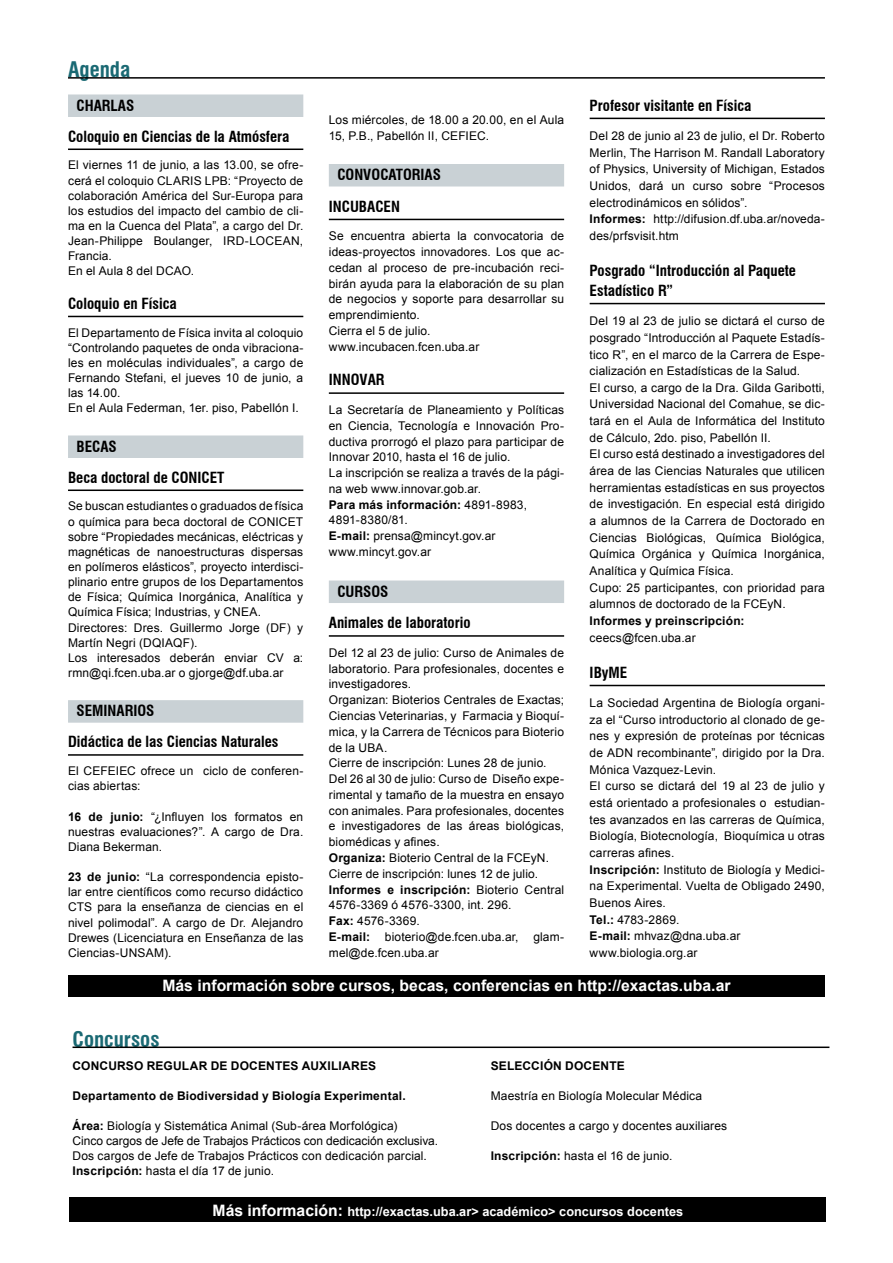
<style>
.page{position:relative;width:893px;height:1263px;background:#fff}
.page>*{position:absolute;margin:0;border:0;box-sizing:border-box;transform-origin:0 0}
.t1{font:700 condensed 21px "Swiss 721 BT";color:#1a6973}
.t2{font:700 15.75px "Arial";color:#fff}
.t3{font:700 condensed 15px/30.9px "Swiss 721 BT";color:#000}
.t4{font:700 12.75px "Arial";color:#fff}
.t5{font:12px/16.6px "Arial";letter-spacing:.01em;color:#000}
.t6{font:700 12px "Arial";letter-spacing:.015em;color:#000}
.s1{font-weight:700}
.s2{font-size:15.75px}
</style>
<div class="page">
<hr style="left:68px;top:77px;width:757px;height:2px;background:#000">
<div style="left:68px;top:975px;width:757px;height:21px;background:#000"></div>
<div style="left:69px;top:1197px;width:757px;height:25px;background:#000"></div>
<hr style="left:73px;top:1046px;width:756px;height:2px;background:#000">
<div style="left:68px;top:94px;width:235px;height:23px;background:#c9d1d5"></div>
<hr style="left:68px;top:149px;width:235px;height:1px;background:#000">
<hr style="left:68px;top:316px;width:235px;height:1px;background:#000">
<div style="left:68px;top:435px;width:235px;height:23px;background:#c9d1d5"></div>
<hr style="left:68px;top:489px;width:235px;height:2px;background:#000">
<div style="left:68px;top:700px;width:235px;height:23px;background:#c9d1d5"></div>
<hr style="left:68px;top:754px;width:235px;height:2px;background:#000">
<div style="left:329px;top:164px;width:235px;height:22px;background:#c9d1d5"></div>
<hr style="left:329px;top:219px;width:235px;height:1px;background:#000">
<hr style="left:329px;top:392px;width:235px;height:2px;background:#000">
<div style="left:329px;top:580px;width:235px;height:23px;background:#c9d1d5"></div>
<hr style="left:329px;top:635px;width:235px;height:2px;background:#000">
<hr style="left:590px;top:118px;width:235px;height:1px;background:#000">
<hr style="left:590px;top:303px;width:235px;height:1px;background:#000">
<hr style="left:590px;top:685px;width:235px;height:1px;background:#000">
<h1 class="t1" style="left:68px;top:57px;width:64px">Agenda</h1>
<p class="t3" style="left:68px;top:90px;width:223px;text-indent:9px">CHARLAS<br>Coloquio en Ciencias de la Atmósfera</p>
<p class="t5" style="left:68px;top:158px;width:237px;line-height:15.1px">El viernes 11 de junio, a las 13.00, se ofre&shy;cerá el coloquio CLARIS LPB: “Proyecto de colaboración América del Sur-Europa para los estudios del impacto del cambio de cli&shy;ma en la Cuenca del Plata”, a cargo del Dr.<br>Jean-Philippe Boulanger, IRD-LOCEAN, Francia.<br>En el Aula 8 del DCAO.</p>
<p class="t3" style="left:68px;top:288px;width:110px">Coloquio en Física</p>
<p class="t5" style="left:68px;top:325px;width:237px;line-height:15.1px">El Departamento de Física invita al coloquio “Controlando paquetes de onda vibraciona&shy;les en moléculas individuales”, a cargo de Fernando Stefani, el jueves 10 de junio, a las 14.00.<br>En el Aula Federman, 1er. piso, Pabellón I.</p>
<p class="t3" style="left:68px;top:431px;width:158px;text-indent:9px">BECAS<br>Beca doctoral de CONICET</p>
<p class="t5" style="left:68px;top:499px;width:237px;line-height:15.1px">Se buscan estudiantes o graduados de física o química para beca doctoral de CONICET sobre “Propiedades mecánicas, eléctricas y magnéticas de nanoestructuras dispersas en polímeros elásticos”, proyecto interdisci&shy;plinario entre grupos de los Departamentos de Física; Química Inorgánica, Analítica y Química Física; Industrias, y CNEA.<br>Directores: Dres. Guillermo Jorge (DF) y Martín Negri (DQIAQF).<br>Los interesados deberán enviar CV a: rmn@qi.fcen.uba.ar o gjorge@df.uba.ar</p>
<p class="t3" style="left:68px;top:695px;width:212px;text-indent:9px">SEMINARIOS<br>Didáctica de las Ciencias Naturales</p>
<p class="t5" style="left:68px;top:763px;width:237px;line-height:15.1px">El CEFEIEC ofrece un ciclo de conferen&shy;cias abiertas:</p>
<p class="t5" style="left:68px;top:809px;width:237px;line-height:15.1px;text-align:justify"><span class="s1">16 de junio:</span> “¿Influyen los formatos en nuestras evaluaciones?”. A cargo de Dra.<br>Diana Bekerman.</p>
<p class="t5" style="left:68px;top:869px;width:237px;line-height:15.1px;text-align:justify"><span class="s1">23 de junio:</span> “La correspondencia episto&shy;lar entre científicos como recurso didáctico CTS para la enseñanza de ciencias en el nivel polimodal”. A cargo de Dr. Alejandro Drewes (Licenciatura en Enseñanza de las Ciencias-UNSAM).</p>
<p class="t5" style="left:329px;top:112px;width:237px;line-height:15.8px">Los miércoles, de 18.00 a 20.00, en el Aula<br>15, P.B., Pabellón II, CEFIEC.</p>
<p class="t3" style="left:329px;top:159px;width:114px;line-height:31.5px;text-indent:9px">CONVOCATORIAS<br>INCUBACEN</p>
<p class="t5" style="left:329px;top:228px;width:237px;line-height:15.8px">Se encuentra abierta la convocatoria de ideas-proyectos innovadores. Los que ac&shy;cedan al proceso de pre-incubación reci&shy;birán ayuda para la elaboración de su plan de negocios y soporte para desarrollar su emprendimiento.<br>Cierra el 5 de julio. www.incubacen.fcen.uba.ar</p>
<p class="t3" style="left:329px;top:364px;width:57px">INNOVAR</p>
<p class="t5" style="left:329px;top:402px;width:237px;line-height:15.8px">La Secretaría de Planeamiento y Políticas en Ciencia, Tecnología e Innovación Pro&shy;ductiva prorrogó el plazo para participar de Innovar 2010, hasta el 16 de julio.<br>La inscripción se realiza a través de la pági&shy;na web www.innovar.gob.ar.<br><span class="s1">Para más información:</span> 4891-8983, 4891-8380/81.<br><span class="s1">E-mail:</span> prensa@mincyt.gov.ar www.mincyt.gov.ar</p>
<p class="t3" style="left:329px;top:575px;width:143px;line-height:31.5px;text-indent:9px">CURSOS<br>Animales de laboratorio</p>
<p class="t5" style="left:329px;top:645px;width:237px;line-height:15.8px">Del 12 al 23 de julio: Curso de Animales de laboratorio. Para profesionales, docentes e investigadores.<br>Organizan: Bioterios Centrales de Exactas; Ciencias Veterinarias, y Farmacia y Bioquí&shy;mica, y la Carrera de Técnicos para Bioterio de la UBA.<br>Cierre de inscripción: Lunes 28 de junio.<br>Del 26 al 30 de julio: Curso de Diseño expe&shy;rimental y tamaño de la muestra en ensayo con animales. Para profesionales, docentes e investigadores de las áreas biológicas, biomédicas y afines.<br><span class="s1">Organiza:</span> Bioterio Central de la FCEyN.<br>Cierre de inscripción: lunes 12 de julio.<br><span class="s1">Informes e inscripción:</span> Bioterio Central 4576-3369 ó 4576-3300, int. 296.<br><span class="s1">Fax:</span> 4576-3369.<br><span class="s1">E-mail:</span> bioterio@de.fcen.uba.ar, glam&shy;mel@de.fcen.uba.ar</p>
<p class="t3" style="left:590px;top:90px;width:163px">Profesor visitante en Física</p>
<p class="t5" style="left:590px;top:128px;width:237px">Del 28 de junio al 23 de julio, el Dr. Roberto Merlin, The Harrison M. Randall Laboratory of Physics, University of Michigan, Estados Unidos, dará un curso sobre “Procesos electrodinámicos en sólidos”.<br><span class="s1">Informes:</span> http://difusion.df.uba.ar/noveda&shy;des/prfsvisit.htm</p>
<p class="t3" style="left:590px;top:261px;width:208px;line-height:19.6px">Posgrado “Introducción al Paquete<br>Estadístico R”</p>
<p class="t5" style="left:590px;top:313px;width:237px">Del 19 al 23 de julio se dictará el curso de posgrado “Introducción al Paquete Estadís&shy;tico R”, en el marco de la Carrera de Espe&shy;cialización en Estadísticas de la Salud.<br>El curso, a cargo de la Dra. Gilda Garibotti, Universidad Nacional del Comahue, se dic&shy;tará en el Aula de Informática del Instituto de Cálculo, 2do. piso, Pabellón II.<br>El curso está destinado a investigadores del área de las Ciencias Naturales que utilicen herramientas estadísticas en sus proyectos de investigación. En especial está dirigido a alumnos de la Carrera de Doctorado en Ciencias Biológicas, Química Biológica, Química Orgánica y Química Inorgánica, Analítica y Química Física.<br>Cupo: 25 participantes, con prioridad para alumnos de doctorado de la FCEyN.</p>
<p class="t6" style="left:590px;top:613px;width:156px">Informes y preinscripción:</p>
<p class="t5" style="left:590px;top:629px;width:108px">ceecs@fcen.uba.ar</p>
<p class="t3" style="left:590px;top:657px;width:39px">IByME</p>
<p class="t5" style="left:590px;top:695px;width:237px">La Sociedad Argentina de Biología organi&shy;za el “Curso introductorio al clonado de ge&shy;nes y expresión de proteínas por técnicas de ADN recombinante”, dirigido por la Dra.<br>Mónica Vazquez-Levin.<br>El curso se dictará del 19 al 23 de julio y está orientado a profesionales o estudian&shy;tes avanzados en las carreras de Química, Biología, Biotecnología, Bioquímica u otras carreras afines.<br><span class="s1">Inscripción:</span> Instituto de Biología y Medici&shy;na Experimental. Vuelta de Obligado 2490, Buenos Aires.<br><span class="s1">Tel.:</span> 4783-2869.<br><span class="s1">E-mail:</span> mhvaz@dna.uba.ar www.biologia.org.ar</p>
<h2 class="t2" style="left:162px;top:975px;width:570px">Más información sobre cursos, becas, conferencias en http://exactas.uba.ar</h2>
<h1 class="t1" style="left:73px;top:1026px;width:89px">Concursos</h1>
<p class="t6" style="left:73px;top:1057px;width:305px">CONCURSO REGULAR DE DOCENTES AUXILIARES</p>
<p class="t6" style="left:73px;top:1087px;width:335px">Departamento de Biodiversidad y Biología Experimental.</p>
<p class="t5" style="left:73px;top:1118px;width:367px;line-height:15px"><span class="s1">Área:</span> Biología y Sistemática Animal (Sub-área Morfológica)<br>Cinco cargos de Jefe de Trabajos Prácticos con dedicación exclusiva.<br>Dos cargos de Jefe de Trabajos Prácticos con dedicación parcial.<br><span class="s1">Inscripción:</span> hasta el día 17 de junio.</p>
<p class="t6" style="left:491px;top:1057px;width:136px">SELECCIÓN DOCENTE</p>
<p class="t5" style="left:491px;top:1087px;width:213px">Maestría en Biología Molecular Médica</p>
<p class="t5" style="left:491px;top:1117px;width:238px">Dos docentes a cargo y docentes auxiliares</p>
<p class="t5" style="left:491px;top:1147px;width:183px"><span class="s1">Inscripción:</span> hasta el 16 de junio.</p>
<p class="t4" style="left:213px;top:1203px;width:472px"><span class="s2">Más información:</span> http://exactas.uba.ar&gt; académico&gt; concursos docentes</p>
</div>
